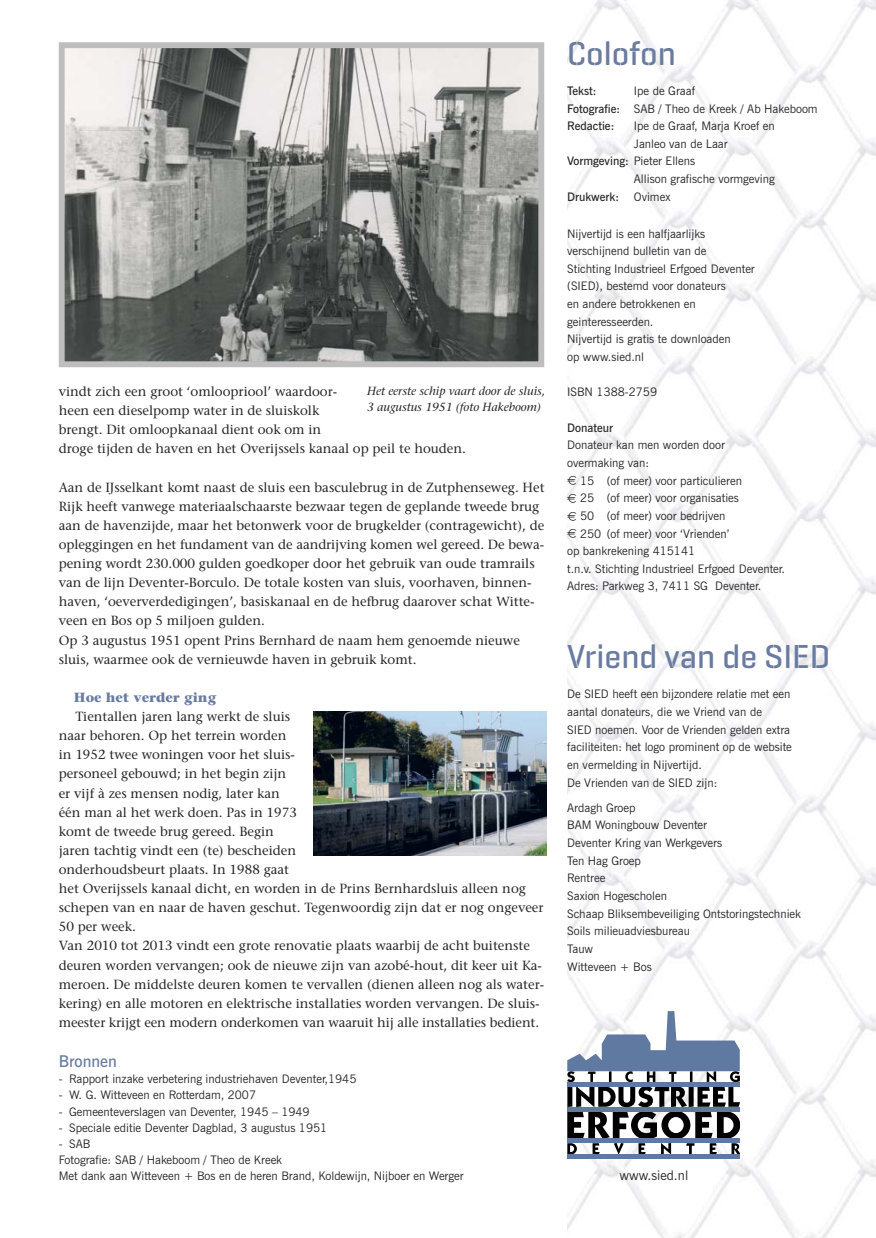
<style>
.page{position:relative;width:876px;height:1238px;background:#fff}
.page>*{position:absolute;margin:0;border:0;box-sizing:border-box;transform-origin:0 0}
.t1{font:500 33.75px "Geogrotesque Stencil A";color:#697ba0}
.t2{font:600 16.2px "News Gothic BT";color:#697ba0}
.t3{font:13.2px/19px "Stone Serif";color:#272627}
.t4{font:700 13.2px "Stone Serif";color:#697ba0}
.t5{font:13.2px "News Gothic BT";color:#272627}
.t6{font:11.7px/17.7px "News Gothic BT";color:#272627}
.t7{font:italic 11.7px/16.2px "Stone Serif";color:#272627}
.t8{font:600 11.7px "News Gothic BT";color:#272627}
.s1{font-weight:600}
.s2{font-family:"Euro Logo";font-size:8.85px}
</style>
<div class="page">
<img style="left:567px;top:0;width:309px;height:1238px">
<svg style="left:567px;top:1011px;width:173px;height:143px"></svg>
<hr style="left:567px;top:1107px;width:173px;height:4px;background:#6079a0">
<hr style="left:567px;top:1139px;width:173px;height:4px;background:#6079a0">
<hr style="left:567px;top:1154px;width:173px;height:4px;background:#6079a0">
<img style="left:66px;top:49px;width:471px;height:311px">
<div style="left:59px;top:42px;width:485px;height:325px;border:6px solid #bebebe"></div>
<img style="left:314px;top:711px;width:233px;height:144px">
<p class="t3" style="left:59px;top:383px;width:409px">vindt zich een groot ‘omloopriool’ waardoor-<br>heen een dieselpomp water in de sluiskolk<br>brengt. Dit omloopkanaal dient ook om in<br>droge tijden de haven en het Overijssels kanaal op peil te houden.</p>
<p class="t3" style="left:59px;top:479px;width:487px">Aan de IJsselkant komt naast de sluis een basculebrug in de Zutphenseweg. Het Rijk heeft vanwege materiaalschaarste bezwaar tegen de geplande tweede brug aan de havenzijde, maar het betonwerk voor de brugkelder (contragewicht), de opleggingen en het fundament van de aandrijving komen wel gereed. De bewa&shy;pening wordt 230.000 gulden goedkoper door het gebruik van oude tramrails van de lijn Deventer-Borculo. De totale kosten van sluis, voorhaven, binnen&shy;haven, ‘oeververdedigingen’, basiskanaal en de hefbrug daarover schat Witte&shy;veen en Bos op 5 miljoen gulden.<br>Op 3 augustus 1951 opent Prins Bernhard de naam hem genoemde nieuwe sluis, waarmee ook de vernieuwde haven in gebruik komt.</p>
<p class="t4" style="left:74px;top:692px;width:144px">Hoe het verder ging</p>
<p class="t3" style="left:59px;top:708px;width:487px;text-indent:17px">Tientallen jaren lang werkt de sluis<br>naar behoren. Op het terrein worden<br>in 1952 twee woningen voor het sluis-<br>personeel gebouwd; in het begin zijn<br>er vijf à zes mensen nodig, later kan<br>één man al het werk doen. Pas in 1973<br>komt de tweede brug gereed. Begin<br>jaren tachtig vindt een (te) bescheiden<br>onderhoudsbeurt plaats. In 1988 gaat<br>het Overijssels kanaal dicht, en worden in de Prins Bernhardsluis alleen nog schepen van en naar de haven geschut. Tegenwoordig zijn dat er nog ongeveer 50 per week.<br>Van 2010 tot 2013 vindt een grote renovatie plaats waarbij de acht buitenste deuren worden vervangen; ook de nieuwe zijn van azobé-hout, dit keer uit Ka&shy;meroen. De middelste deuren komen te vervallen (dienen alleen nog als water&shy;kering) en alle motoren en elektrische installaties worden vervangen. De sluis&shy;meester krijgt een modern onderkomen van waaruit hij alle installaties bedient.</p>
<p class="t7" style="left:367px;top:384px;width:180px">Het eerste schip vaart door de sluis,<br>3 augustus 1951 (foto Hakeboom)</p>
<p class="t2" style="left:59px;top:1055px;width:60px">Bronnen</p>
<p class="t6" style="left:59px;top:1071px;width:299px">- Rapport inzake verbetering industriehaven Deventer,1945</p>
<p class="t6" style="left:59px;top:1087px;width:199px">- W. G. Witteveen en Rotterdam, 2007</p>
<p class="t6" style="left:59px;top:1103px;width:252px">- Gemeenteverslagen van Deventer, 1945 – 1949</p>
<p class="t6" style="left:59px;top:1120px;width:270px">- Speciale editie Deventer Dagblad, 3 augustus 1951</p>
<p class="t6" style="left:59px;top:1136px;width:406px;line-height:16.2px">- SAB<br>Fotografie: SAB / Hakeboom / Theo de Kreek<br>Met dank aan Witteveen + Bos en de heren Brand, Koldewijn, Nijboer en Werger</p>
<h1 class="t1" style="left:567px;top:33px;width:110px">Colofon</h1>
<p class="t6" style="left:567px;top:83px;width:252px;text-indent:67px">Ipe de Graaf<br><span class="s1">Fotografie:</span> SAB / Theo de Kreek / Ab Hakeboom<br><span class="s1">Redactie:</span></p>
<p class="t8" style="left:567px;top:86px;width:31px">Tekst:</p>
<p class="t6" style="left:634px;top:118px;width:142px">Ipe de Graaf, Marja Kroef en</p>
<p class="t6" style="left:634px;top:136px;width:95px">Janleo van de Laar</p>
<p class="t6" style="left:567px;top:153px;width:130px"><span class="s1">Vormgeving:</span> Pieter Ellens</p>
<p class="t6" style="left:634px;top:171px;width:143px">Allison grafische vormgeving</p>
<p class="t8" style="left:567px;top:192px;width:53px">Drukwerk:</p>
<p class="t6" style="left:634px;top:189px;width:38px">Ovimex</p>
<p class="t6" style="left:567px;top:225px;width:189px">Nijvertijd is een halfjaarlijks verschijnend bulletin van de<br>Stichting Industrieel Erfgoed Deventer (SIED), bestemd voor donateurs<br>en andere betrokkenen en geinteresseerden.<br>Nijvertijd is gratis te downloaden<br>op www.sied.nl</p>
<p class="t6" style="left:567px;top:384px;width:91px">ISBN 1388-2759</p>
<p class="t8" style="left:567px;top:423px;width:47px">Donateur</p>
<p class="t6" style="left:567px;top:437px;width:219px">Donateur kan men worden door<br>overmaking van:<br><span class="s2">E</span> 15 (of meer) voor particulieren<br><span class="s2">E</span> 25 (of meer) voor organisaties<br><span class="s2">E</span> 50 (of meer) voor bedrijven<br><span class="s2">E</span> 250 (of meer) voor ‘Vrienden’<br>op bankrekening 415141<br>t.n.v. Stichting Industrieel Erfgoed Deventer.<br>Adres: Parkweg 3, 7411 SG Deventer.</p>
<h1 class="t1" style="left:567px;top:637px;width:265px">Vriend van de SIED</h1>
<p class="t6" style="left:567px;top:686px;width:226px">De SIED heeft een bijzondere relatie met een aantal donateurs, die we Vriend van de<br>SIED noemen. Voor de Vrienden gelden extra faciliteiten: het logo prominent op de website en vermelding in Nijvertijd .<br>De Vrienden van de SIED zijn:</p>
<p class="t6" style="left:567px;top:799px;width:235px">Ardagh Groep<br>BAM Woningbouw Deventer<br>Deventer Kring van Werkgevers<br>Ten Hag Groep<br>Rentree<br>Saxion Hogescholen<br>Schaap Bliksembeveiliging Ontstoringstechniek<br>Soils milieuadviesbureau<br>Tauw<br>Witteveen + Bos</p>
<p class="t5" style="left:619px;top:1170px;width:70px">www.sied.nl</p>
</div>
